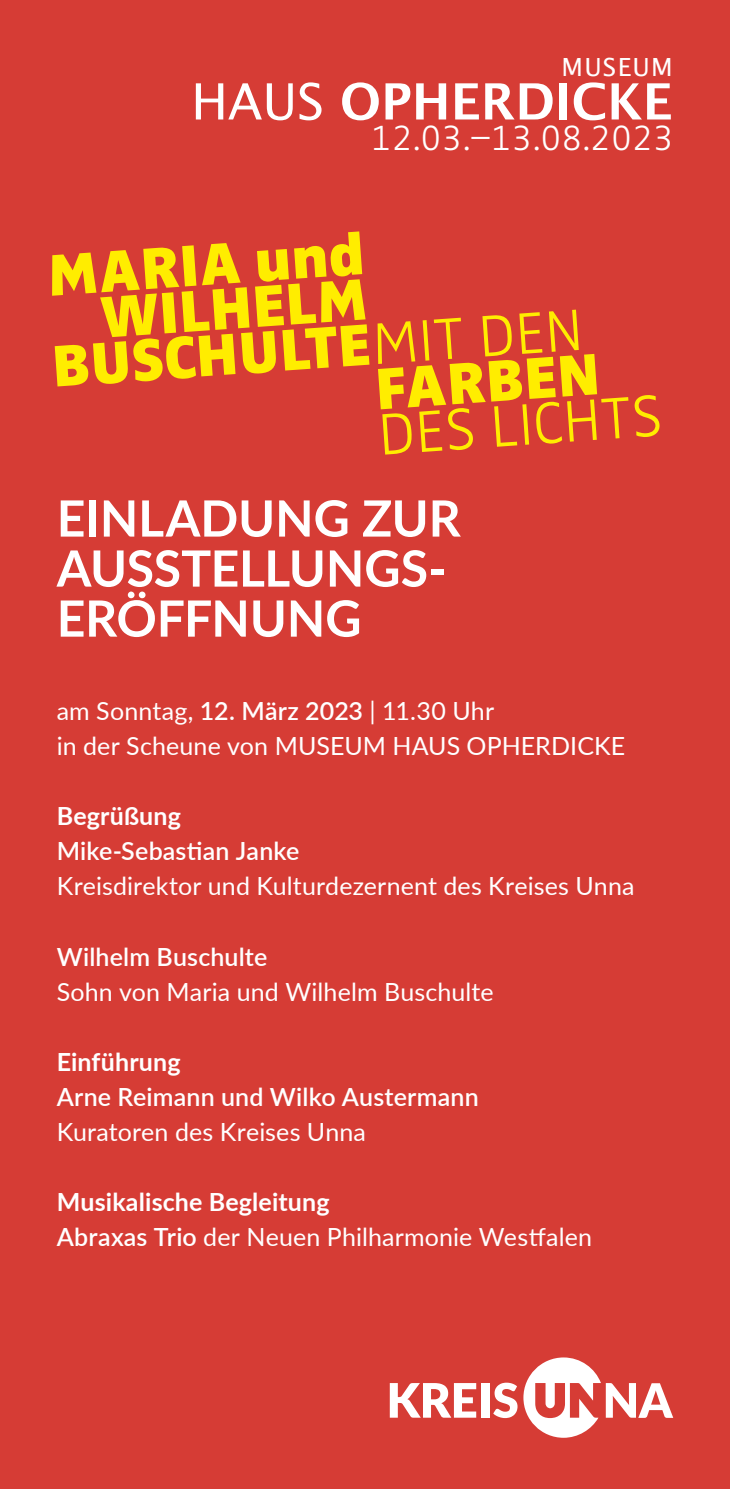
<style>
.page{position:relative;width:730px;height:1489px;background:#fff}
.page>*{position:absolute;margin:0;border:0;box-sizing:border-box;transform-origin:0 0}
.t1{font:900 60.5px "Zwo Pro";color:#ffed00}
.t2{font:300 60.5px "Zwo Pro";color:#ffed00}
.t3{font:700 50px/50px "Lato";letter-spacing:-.005em;color:#fff}
.t4{font:600 50px "Lucida Sans";color:#fff}
.t5{font:300 36.25px "Zwo Pro";color:#fff}
.t6{font:25px/35px "Lato";letter-spacing:.005em;color:#fff}
.t7{font:600 25px "Lato";letter-spacing:.005em;color:#fff}
.t8{font:700 25px "Lato";letter-spacing:.005em;color:#fff}
.t9{font:25px "Lucida Sans";letter-spacing:.05em;color:#fff}
.s1{font-weight:400}
.s2{font-weight:300}
.s3{font-weight:600}
.s4{font-weight:700}
</style>
<div class="page">
<div style="left:0;top:0;width:730px;height:1488px;background:#d63c35"></div>
<svg style="left:523px;top:1357px;width:150px;height:80px"></svg>
<svg style="left:390px;top:1383px;width:86px;height:34px"></svg>
<div style="left:481px;top:1382px;width:9px;height:35px;background:#fff"></div>
<svg style="left:493px;top:1382px;width:24px;height:35px"></svg>
<p class="t9" style="left:562px;top:53px;width:112px">MUSEUM</p>
<h2 class="t4" style="left:191px;top:73px;width:483px"><span class="s1">HAUS</span> OPHERDICKE</h2>
<h3 class="t5" style="left:371px;top:111px;width:304px">12.03.–13.08.2023</h3>
<h1 class="t1" style="left:44px;top:229px;width:319px;rotate:-4deg">MARIA und</h1>
<h1 class="t1" style="left:98px;top:270px;width:268px;rotate:-4deg">WILHELM</h1>
<h1 class="t1" style="left:49px;top:319px;width:533px;rotate:-4deg">BUSCHULTE <span class="s2">MIT DEN</span></h1>
<h1 class="t1" style="left:372px;top:342px;width:226px;rotate:-4deg">FARBEN</h1>
<h1 class="t2" style="left:375px;top:389px;width:285px;rotate:-4deg">DES LICHTS</h1>
<h2 class="t3" style="left:57px;top:491px;width:406px">EINLADUNG ZUR<br>AUSSTELLUNGS-<br>ERÖFFNUNG</h2>
<p class="t6" style="left:57px;top:692px;width:570px">am Sonntag, <span class="s3">12. März 2023</span> | 11.30 Uhr<br>in der Scheune von MUSEUM HAUS OPHERDICKE</p>
<p class="t8" style="left:57px;top:798px;width:126px">Begrüßung</p>
<p class="t7" style="left:57px;top:833px;width:244px">Mike-Sebastian Janke</p>
<p class="t6" style="left:57px;top:867px;width:579px">Kreisdirektor und Kulturdezernent des Kreises Unna</p>
<p class="t7" style="left:57px;top:938px;width:212px">Wilhelm Buschulte</p>
<p class="t6" style="left:57px;top:972px;width:438px">Sohn von Maria und Wilhelm Buschulte</p>
<p class="t8" style="left:57px;top:1043px;width:125px">Einführung</p>
<p class="t7" style="left:57px;top:1078px;width:424px">Arne Reimann und Wilko Austermann</p>
<p class="t6" style="left:57px;top:1112px;width:311px">Kuratoren des Kreises Unna</p>
<p class="t6" style="left:57px;top:1182px;width:537px"><span class="s4">Musikalische Begleitung<br></span><span class="s3">Abraxas Trio</span> der Neuen Philharmonie Westfalen</p>
</div>
